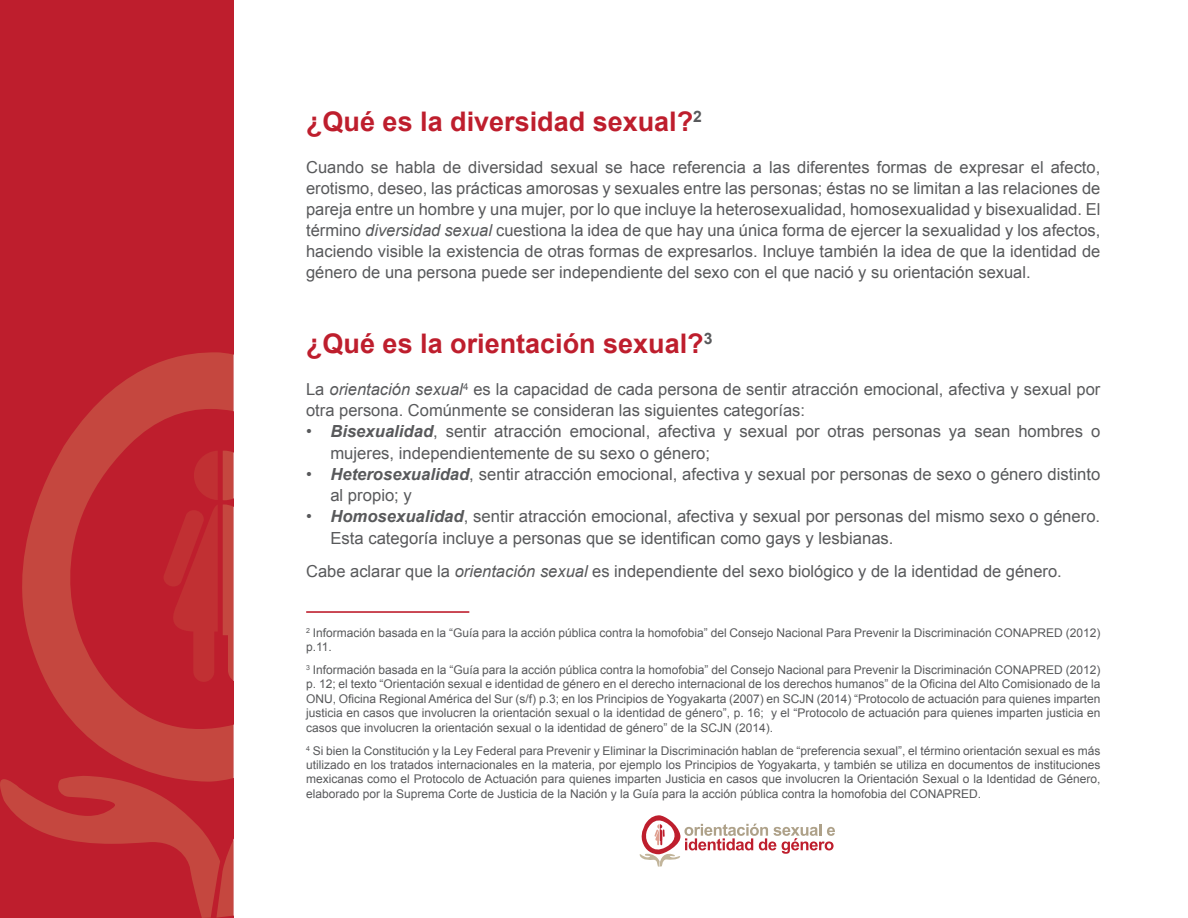
<style>
.page{position:relative;width:1188px;height:918px;background:#fff}
.page>*{position:absolute;margin:0;border:0;box-sizing:border-box;transform-origin:0 0}
.t1{font:700 27px "Arial";color:#be1e2d}
.t2{font:16.65px/21.1px "Arial";color:#58595b}
.t3{font:16.5px/21px "Arial";color:#58595b;text-align:justify}
.t4{font:12px/14.4px "Arial";color:#58595b;text-align:justify}
.s1{font-style:italic}
.s2{font-weight:700;font-style:italic}
</style>
<div class="page">
<svg style="left:639px;top:815px;width:196px;height:52px"></svg>
<div style="left:0;top:0;width:233px;height:918px;background:#be1e2d"></div>
<svg style="left:0;top:778px;width:234px;height:140px"></svg>
<svg style="left:1px;top:352px;width:232px;height:430px"></svg>
<svg style="left:164px;top:451px;width:70px;height:231px"></svg>
<hr style="left:306px;top:611px;width:163px;height:2px;background:#be1e2d">
<h1 class="t1" style="left:306px;top:103px;width:397px">¿Qué es la diversidad sexual?<sup>2</sup></h1>
<p class="t3" style="left:306px;top:157px;width:796px">Cuando se habla de diversidad sexual se hace referencia a las diferentes formas de expresar el afecto, erotismo, deseo, las prácticas amorosas y sexuales entre las personas; éstas no se limitan a las relaciones de pareja entre un hombre y una mujer, por lo que incluye la heterosexualidad, homosexualidad y bisexualidad. El término <span class="s1">diversidad sexual</span> cuestiona la idea de que hay una única forma de ejercer la sexualidad y los afectos, haciendo visible la existencia de otras formas de expresarlos. Incluye también la idea de que la identidad de género de una persona puede ser independiente del sexo con el que nació y su orientación sexual.</p>
<h1 class="t1" style="left:306px;top:326px;width:408px">¿Qué es la orientación sexual?<sup>3</sup></h1>
<h3 class="t3" style="left:306px;top:379px;width:796px">La <span class="s1">orientación sexual</span><sup>4</sup> es la capacidad de cada persona de sentir atracción emocional, afectiva y sexual por otra persona. Comúnmente se consideran las siguientes categorías:</h3>
<h2 class="t2" style="left:330px;top:421px;width:771px;text-indent:-24px">• <span class="s2">Bisexualidad</span>, sentir atracción emocional, afectiva y sexual por otras personas ya sean hombres o mujeres, independientemente de su sexo o género;</h2>
<h2 class="t2" style="left:330px;top:464px;width:771px;text-indent:-24px">• <span class="s2">Heterosexualidad</span>, sentir atracción emocional, afectiva y sexual por personas de sexo o género distinto al propio; y</h2>
<h2 class="t2" style="left:330px;top:506px;width:771px;text-indent:-24px">• <span class="s2">Homosexualidad</span>, sentir atracción emocional, afectiva y sexual por personas del mismo sexo o género.<br>Esta categoría incluye a personas que se identifican como gays y lesbianas.</h2>
<h3 class="t3" style="left:306px;top:561px;width:757px">Cabe aclarar que la <span class="s1">orientación sexual</span> es independiente del sexo biológico y de la identidad de género.</h3>
<p class="t4" style="left:306px;top:625px;width:796px"><sup>2</sup> Información basada en la “Guía para la acción pública contra la homofobia” del Consejo Nacional Para Prevenir la Discriminación CONAPRED (2012) p.11.</p>
<p class="t4" style="left:306px;top:663px;width:796px"><sup>3</sup> Información basada en la “Guía para la acción pública contra la homofobia” del Consejo Nacional para Prevenir la Discriminación CONAPRED (2012) p. 12; el texto “Orientación sexual e identidad de género en el derecho internacional de los derechos humanos” de la Oficina del Alto Comisionado de la ONU, Oficina Regional América del Sur (s/f) p.3; en los Principios de Yogyakarta (2007) en SCJN (2014) “Protocolo de actuación para quienes imparten justicia en casos que involucren la orientación sexual o la identidad de género”, p. 16; y el “Protocolo de actuación para quienes imparten justicia en casos que involucren la orientación sexual o la identidad de género” de la SCJN (2014).</p>
<p class="t4" style="left:306px;top:743px;width:796px"><sup>4</sup> Si bien la Constitución y la Ley Federal para Prevenir y Eliminar la Discriminación hablan de “preferencia sexual”, el término orientación sexual es más utilizado en los tratados internacionales en la materia, por ejemplo los Principios de Yogyakarta, y también se utiliza en documentos de instituciones mexicanas como el Protocolo de Actuación para quienes imparten Justicia en casos que involucren la Orientación Sexual o la Identidad de Género, elaborado por la Suprema Corte de Justicia de la Nación y la Guía para la acción pública contra la homofobia del CONAPRED.</p>
</div>
